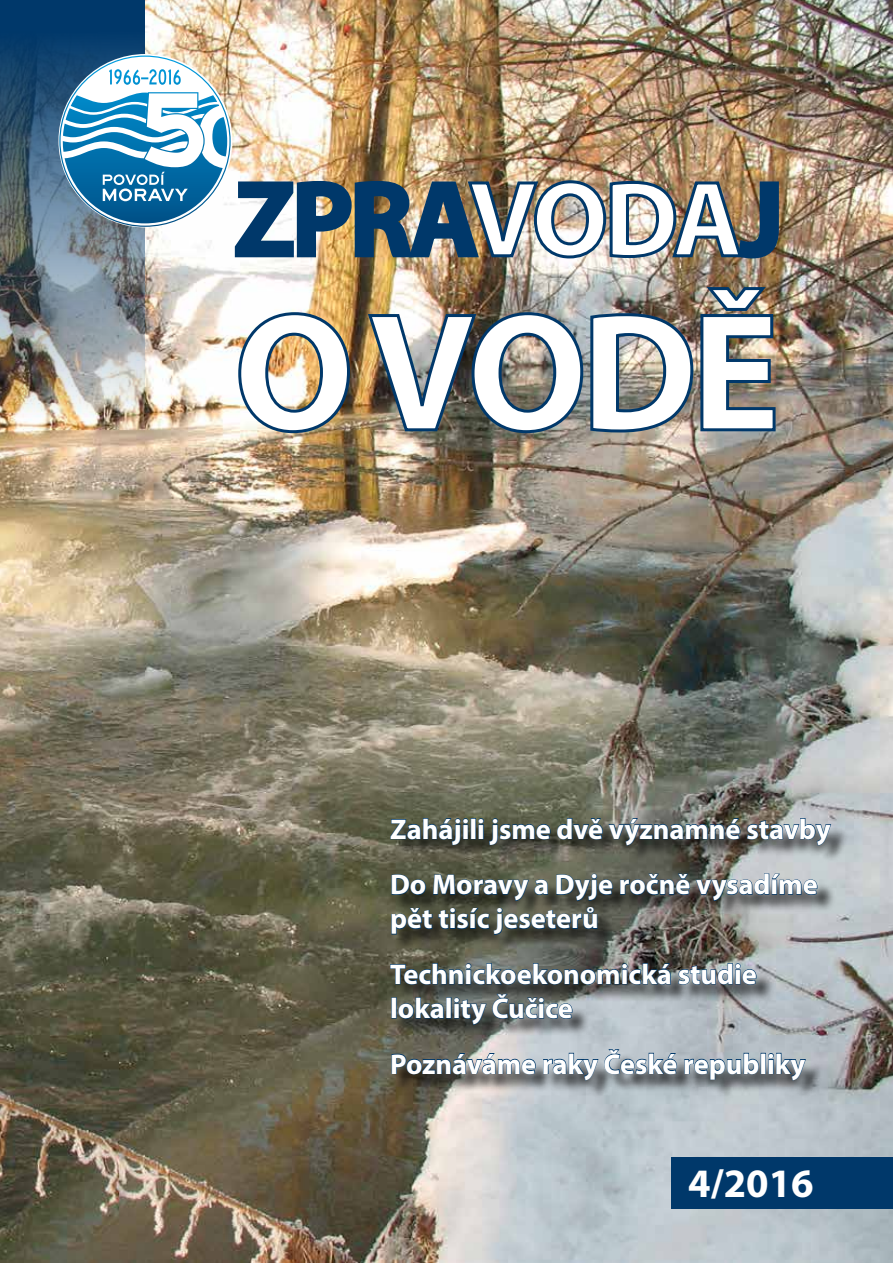
<style>
.page{position:relative;width:893px;height:1263px;background:#fff}
.page>*{position:absolute;margin:0;border:0;box-sizing:border-box;transform-origin:0 0}
.t1{font:700 169.5px "Myriad Pro";color:#fff}
.t2{font:700 108px "Myriad Pro";letter-spacing:-.04em;color:#00386a}
.t3{font:700 40.5px "Myriad Pro";color:#fff}
.t4{font:700 28.5px/55.5px "Myriad Pro";color:#fff}
.s1{color:#fff}
</style>
<div class="page">
<img style="left:0;top:0;width:893px;height:1263px">
<div style="left:671px;top:1158px;width:222px;height:51px;background:#00386a"></div>
<img style="left:0;top:0;width:145px;height:557px">
<div style="left:393px;top:820px;width:456px;height:278px;background:#000;opacity:.75"></div>
<svg style="left:390px;top:818px;width:441px;height:83px;background:#59615d"></svg>
<svg style="left:391px;top:907px;width:207px;height:28px;background:#3e4947"></svg>
<img style="left:390px;top:963px;width:281px;height:22px">
<svg style="left:678px;top:963px;width:79px;height:22px;background:#6c7d8a"></svg>
<div style="left:391px;top:997px;width:6px;height:21px;border:1px solid #00386a"></div>
<svg style="left:398px;top:997px;width:46px;height:22px"></svg>
<div style="left:446px;top:997px;width:5px;height:21px;border:1px solid #00386a"></div>
<svg style="left:454px;top:993px;width:119px;height:32px;background:#556369"></svg>
<svg style="left:391px;top:1052px;width:145px;height:22px;background:#6c777d"></svg>
<svg style="left:543px;top:1049px;width:134px;height:32px;background:#82929f"></svg>
<svg style="left:684px;top:1052px;width:75px;height:28px;background:#758694"></svg>
<div style="left:761px;top:1053px;width:5px;height:21px;border:1px solid #00386a"></div>
<svg style="left:768px;top:1052px;width:38px;height:29px"></svg>
<img style="left:237px;top:311px;width:114px;height:124px">
<img style="left:366px;top:286px;width:411px;height:149px">
<img style="left:59px;top:56px;width:721px;height:204px">
<h2 class="t2" style="left:234px;top:149px;width:551px">ZPRA<span class="s1">VODA</span>J</h2>
<h1 class="t1" style="left:234px;top:262px;width:548px">O VODĚ</h1>
<p class="t4" style="left:390px;top:800px;width:442px">Zahájili jsme dvě významné stavby<br>Do Moravy a Dyje ročně vysadíme</p>
<p class="t4" style="left:390px;top:890px;width:368px">pět tisíc jeseterů<br>Technickoekonomická studie</p>
<p class="t4" style="left:390px;top:980px;width:417px">lokality Čučice<br>Poznáváme raky České republiky</p>
<h3 class="t3" style="left:688px;top:1157px;width:127px">4/2016</h3>
</div>
